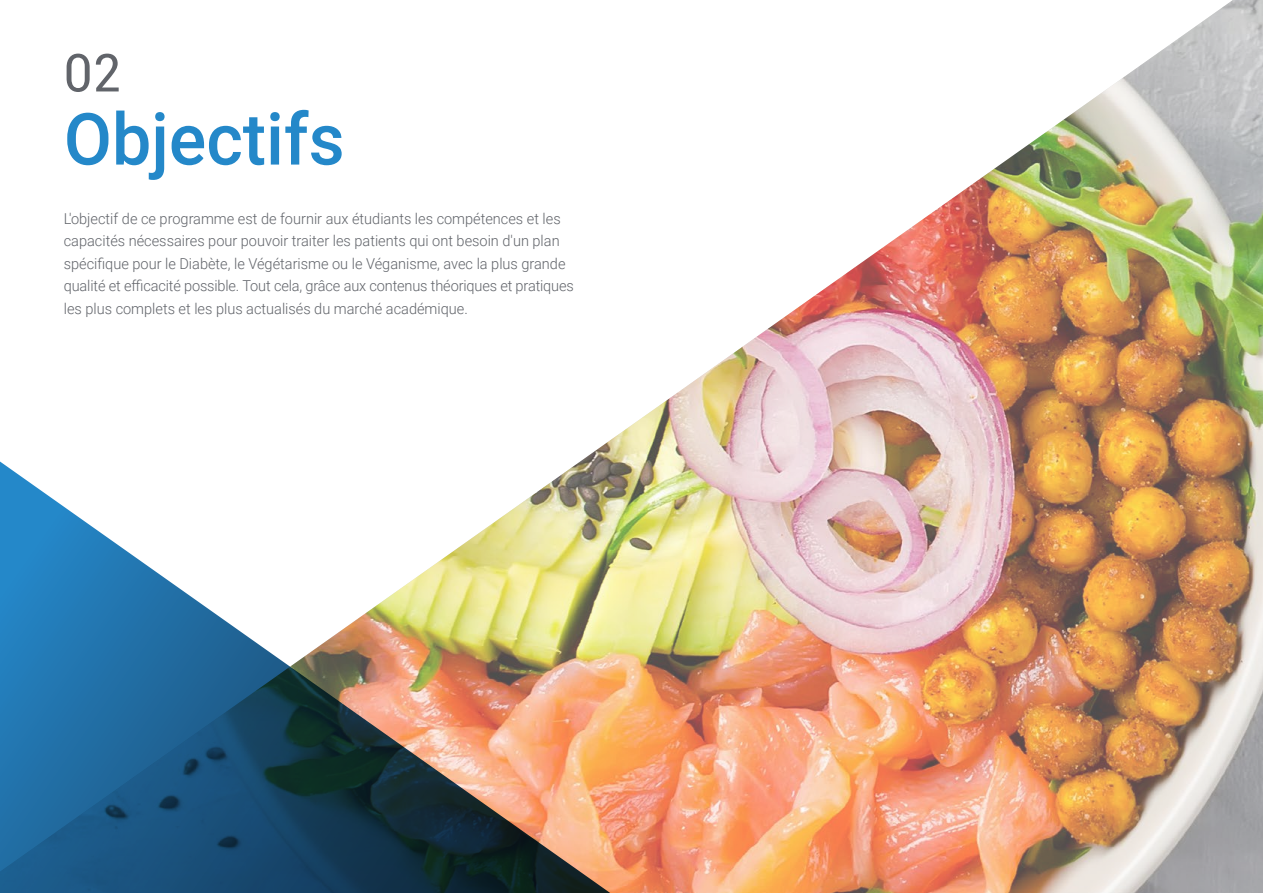
<style>
.page{position:relative;width:1263px;height:893px;background:#fff}
.page>*{position:absolute;margin:0;border:0;box-sizing:border-box;transform-origin:0 0}
.t1{font:500 72px "Roboto";color:#2488c9}
.t2{font:52.5px "Roboto";color:#61646a}
.t3{font:300 15px/22.5px "Roboto";color:#61646a}
</style>
<div class="page">
<img style="left:602px;top:0;width:661px;height:893px">
<svg style="left:0;top:446px;width:640px;height:447px"></svg>
<h2 class="t2" style="left:64px;top:36px;width:59px">02</h2>
<h1 class="t1" style="left:64px;top:89px;width:282px">Objectifs</h1>
<p class="t3" style="left:64px;top:207px;width:512px">L'objectif de ce programme est de fournir aux étudiants les compétences et les capacités nécessaires pour pouvoir traiter les patients qui ont besoin d'un plan spécifique pour le Diabète, le Végétarisme ou le Véganisme, avec la plus grande qualité et efficacité possible. Tout cela, grâce aux contenus théoriques et pratiques les plus complets et les plus actualisés du marché académique.</p>
</div>
